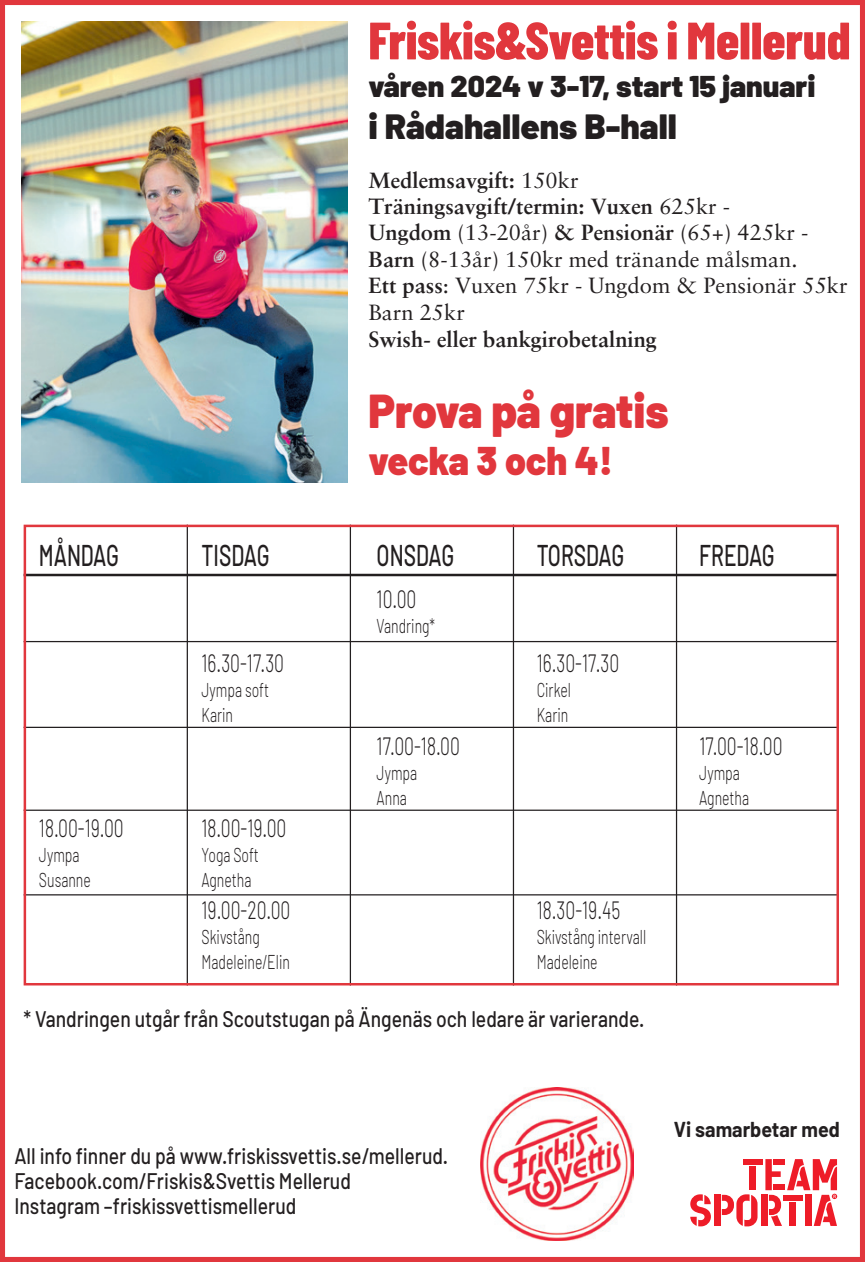
<style>
.page{position:relative;width:865px;height:1262px;background:#fff}
.page>*{position:absolute;margin:0;border:0;box-sizing:border-box;transform-origin:0 0}
.t1{font:800 52.5px "Barlow Condensed";color:#e1373d}
.t2{font:900 47.5px "Barlow";letter-spacing:-.005em;color:#e1373d;scale:.94 1}
.t3{font:900 40px "Barlow";color:#e1373d;scale:.94 1}
.t4{font:900 35px "Barlow";color:#231f20}
.t5{font:500 30px "Barlow";color:#231f20;scale:.7 1}
.t6{font:900 30px "Barlow";color:#231f20}
.t7{font:300 25px "Barlow";color:#231f20;scale:.7 1}
.t8{font:500 22.5px/25px "Barlow";color:#231f20;scale:.86 1}
.t9{font:22px/26.5px "Sabon";color:#231f20}
.t10{font:700 22px "Sabon";color:#231f20}
.t11{font:700 21px "Barlow";color:#231f20;scale:.94 1}
.t12{font:300 20px "Barlow";color:#231f20;scale:.7 1}
.s1{font-weight:700}
</style>
<div class="page">
<div style="left:0;top:0;width:865px;height:1261px;border:5px solid #e1373d"></div>
<div style="left:743px;top:1159px;width:19px;height:6px;background:#ee1c28"></div>
<div style="left:749px;top:1166px;width:7px;height:24px;background:#ee1c28"></div>
<svg style="left:690px;top:1194px;width:21px;height:32px"></svg>
<div style="left:714px;top:1194px;width:6px;height:31px;background:#ee1c28"></div>
<div style="left:761px;top:1194px;width:6px;height:31px;background:#ee1c28"></div>
<svg style="left:721px;top:1194px;width:36px;height:32px"></svg>
<svg style="left:765px;top:1159px;width:72px;height:66px"></svg>
<img style="left:480px;top:1087px;width:153px;height:153px">
<hr style="left:513px;top:524px;width:1px;height:461px;background:#231f20">
<hr style="left:676px;top:524px;width:1px;height:461px;background:#231f20">
<hr style="left:187px;top:524px;width:1px;height:461px;background:#231f20">
<hr style="left:350px;top:524px;width:1px;height:461px;background:#231f20">
<hr style="left:24px;top:573px;width:815px;height:3px;background:#231f20">
<hr style="left:24px;top:641px;width:815px;height:1px;background:#231f20">
<hr style="left:24px;top:894px;width:815px;height:1px;background:#231f20">
<hr style="left:24px;top:726px;width:815px;height:2px;background:#231f20">
<hr style="left:24px;top:809px;width:815px;height:1px;background:#231f20">
<div style="left:24px;top:524px;width:815px;height:461px;border:2px solid #e1373d"></div>
<img style="left:21px;top:21px;width:327px;height:461px">
<h1 class="t1" style="left:368px;top:3px;width:483px">Friskis&amp;Svettis i Mellerud</h1>
<h3 class="t6" style="left:368px;top:67px;width:449px">våren 2024 v 3-17, start 15 januari</h3>
<h3 class="t4" style="left:368px;top:105px;width:310px">i Rådahallens B-hall</h3>
<p class="t9" style="left:368px;top:166px;width:481px"><span class="s1">Medlemsavgift:</span> 150kr<br><span class="s1">Träningsavgift/termin: Vuxen</span> 625kr -<br><span class="s1">Ungdom</span> (13-20år) <span class="s1">&amp; Pensionär</span> (65+) 425kr - <span class="s1">Barn</span> (8-13år) 150kr med tränande målsman.<br><span class="s1">Ett pass</span>: Vuxen 75kr - Ungdom &amp; Pensionär 55kr Barn 25kr</p>
<p class="t10" style="left:368px;top:326px;width:290px">Swish- eller bankgirobetalning</p>
<h2 class="t2" style="left:368px;top:381px;width:321px">Prova på gratis</h2>
<h3 class="t3" style="left:368px;top:436px;width:261px">vecka 3 och 4!</h3>
<h3 class="t5" style="left:39px;top:536px;width:116px">MÅNDAG</h3>
<h3 class="t5" style="left:201px;top:536px;width:98px">TISDAG</h3>
<h3 class="t5" style="left:376px;top:536px;width:112px">ONSDAG</h3>
<h3 class="t5" style="left:536px;top:536px;width:126px">TORSDAG</h3>
<h3 class="t5" style="left:699px;top:536px;width:109px">FREDAG</h3>
<p class="t7" style="left:376px;top:583px;width:58px">10.00</p>
<p class="t12" style="left:376px;top:613px;width:85px">Vandring*</p>
<p class="t7" style="left:201px;top:648px;width:119px">16.30-17.30</p>
<p class="t7" style="left:536px;top:648px;width:119px">16.30-17.30</p>
<p class="t12" style="left:201px;top:677px;width:98px">Jympa soft</p>
<p class="t12" style="left:536px;top:677px;width:50px">Cirkel</p>
<p class="t12" style="left:201px;top:702px;width:47px">Karin</p>
<p class="t12" style="left:536px;top:702px;width:47px">Karin</p>
<p class="t7" style="left:376px;top:730px;width:120px">17.00-18.00</p>
<p class="t7" style="left:699px;top:730px;width:120px">17.00-18.00</p>
<p class="t12" style="left:376px;top:760px;width:60px">Jympa</p>
<p class="t12" style="left:699px;top:760px;width:60px">Jympa</p>
<p class="t12" style="left:376px;top:785px;width:45px">Anna</p>
<p class="t12" style="left:699px;top:785px;width:73px">Agnetha</p>
<p class="t7" style="left:39px;top:812px;width:123px">18.00-19.00</p>
<p class="t7" style="left:201px;top:812px;width:123px">18.00-19.00</p>
<p class="t12" style="left:39px;top:842px;width:60px">Jympa</p>
<p class="t12" style="left:201px;top:842px;width:83px">Yoga Soft</p>
<p class="t12" style="left:39px;top:867px;width:76px">Susanne</p>
<p class="t12" style="left:201px;top:867px;width:73px">Agnetha</p>
<p class="t7" style="left:201px;top:894px;width:128px">19.00-20.00</p>
<p class="t7" style="left:536px;top:894px;width:121px">18.30-19.45</p>
<p class="t12" style="left:201px;top:924px;width:85px">Skivstång</p>
<p class="t12" style="left:536px;top:924px;width:158px">Skivstång intervall</p>
<p class="t12" style="left:201px;top:949px;width:128px">Madeleine/Elin</p>
<p class="t12" style="left:536px;top:949px;width:89px">Madeleine</p>
<p class="t8" style="left:24px;top:1006px;width:723px">* Vandringen utgår från Scoutstugan på Ängenäs och ledare är varierande.</p>
<p class="t8" style="left:14px;top:1142px;width:506px">All info finner du på www.friskissvettis.se/mellerud.<br>Facebook.com/Friskis&amp;Svettis Mellerud<br>Instagram –friskissvettismellerud</p>
<p class="t11" style="left:674px;top:1116px;width:178px">Vi samarbetar med</p>
</div>
